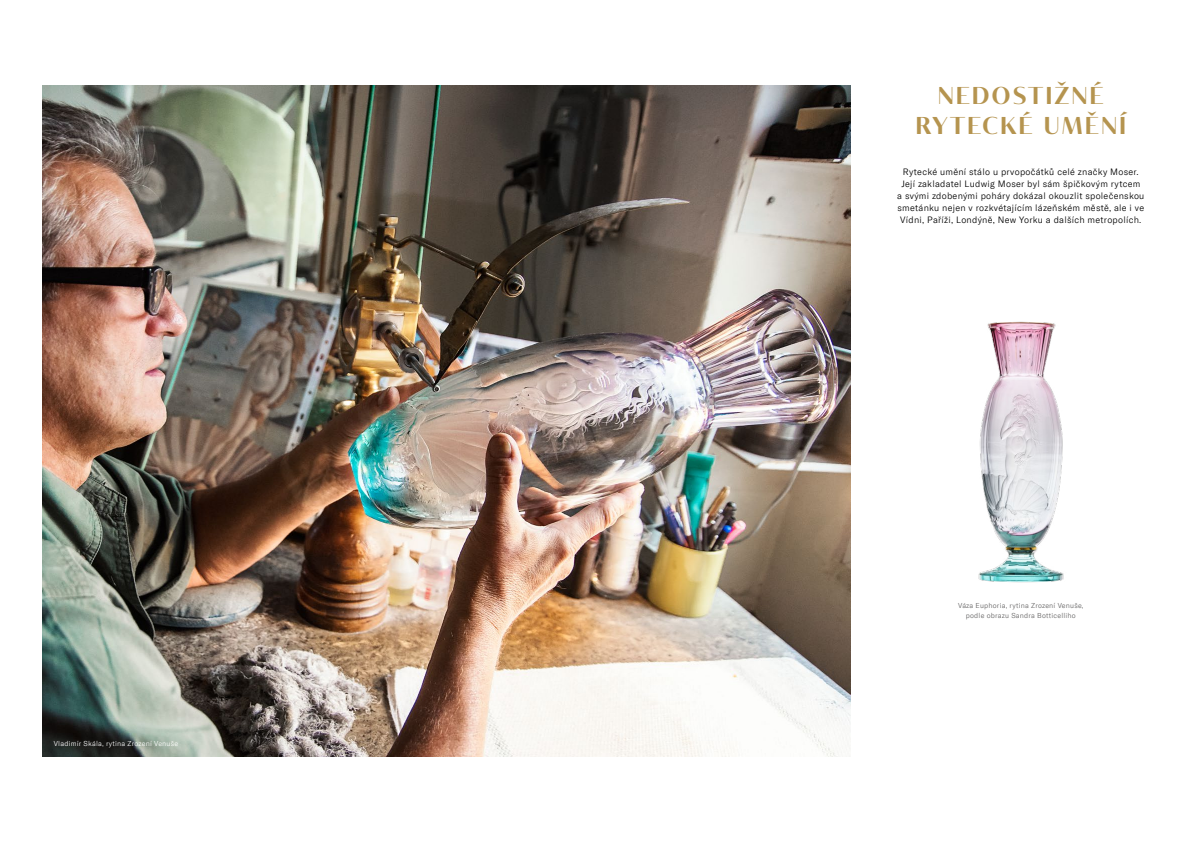
<style>
.page{position:relative;width:1191px;height:842px;background:#fff}
.page>*{position:absolute;margin:0;border:0;box-sizing:border-box;transform-origin:0 0}
.t1{font:600 24px/30px "Tabac Glam G2";letter-spacing:.1em;color:#b5944f;text-align:center}
.t2{font:300 9px/12px "GT America";letter-spacing:.03em;color:#000;text-align:center}
.t3{font:300 7px/10px "GT America";letter-spacing:.03em;color:#646363;text-align:center}
.t4{font:300 7px "GT America";letter-spacing:.03em;color:#fff}
</style>
<div class="page">
<img style="left:978px;top:321px;width:86px;height:262px">
<img style="left:43px;top:85px;width:807px;height:672px">
<p class="t4" style="left:54px;top:739px;width:126px">Vladimír Skála, rytina Zrození Venuše</p>
<h1 class="t1" style="left:915px;top:80px;width:212px">NEDOSTIŽNÉ<br>RYTECKÉ UMĚNÍ</h1>
<p class="t2" style="left:897px;top:165px;width:249px">Rytecké umění stálo u prvopočátků celé značky Moser.<br>Její zakladatel Ludwig Moser byl sám špičkovým rytcem<br>a svými zdobenými poháry dokázal okouzlit společenskou smetánku nejen v rozkvétajícím lázeňském městě, ale i ve Vídni, Paříži, Londýně, New Yorku a dalších metropolích.</p>
<p class="t3" style="left:958px;top:601px;width:127px">Váza Euphoria, rytina Zrození Venuše, podle obrazu Sandra Botticelliho</p>
</div>
